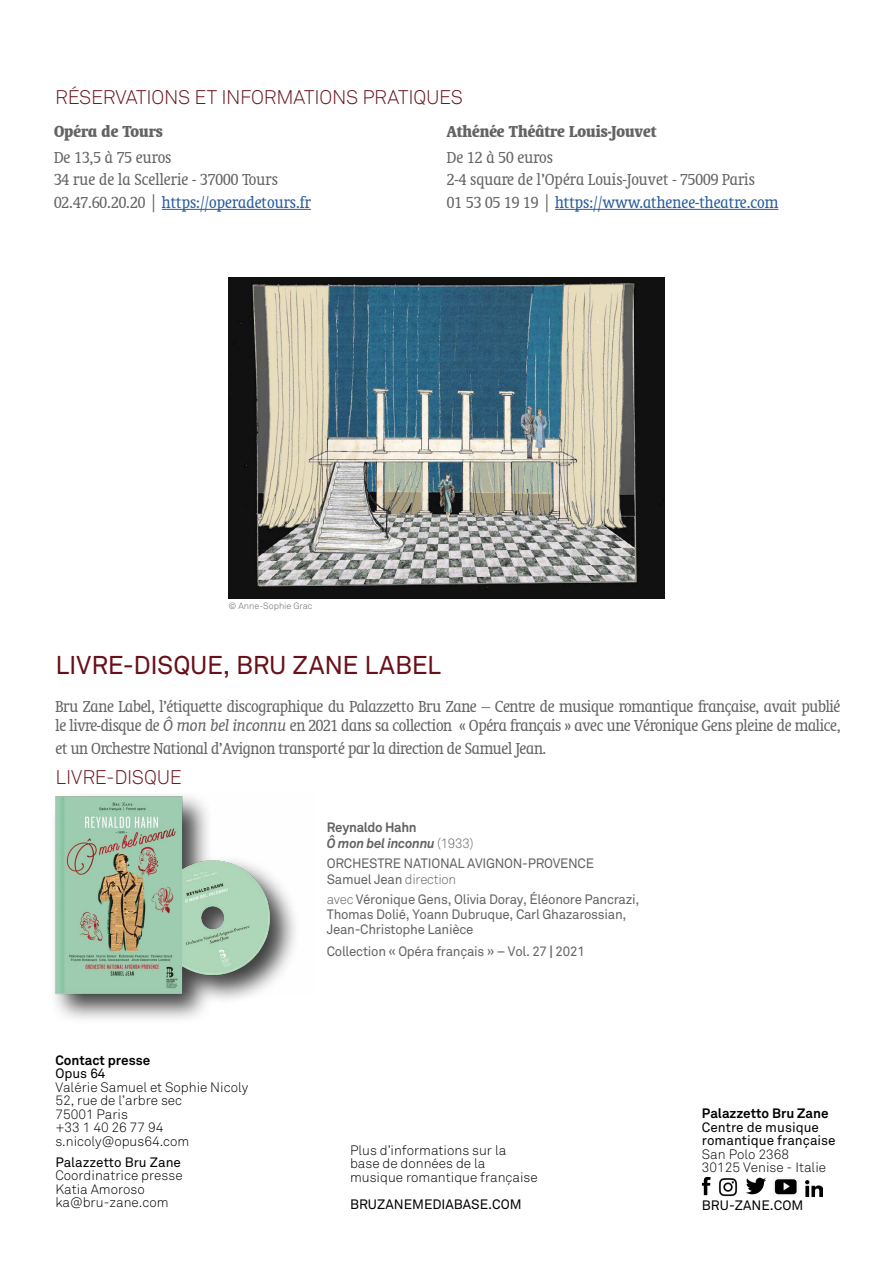
<style>
.page{position:relative;width:893px;height:1263px;background:#fff}
.page>*{position:absolute;margin:0;border:0;box-sizing:border-box;transform-origin:0 0}
.t1{font:25.5px "Akkurat";letter-spacing:-.01em;color:#690f19}
.t2{font:300 19.5px "Akkurat";letter-spacing:-.015em;color:#68131a}
.t3{font:condensed 18px/19.5px "Oranda BT";letter-spacing:-.02em;color:#646363}
.t4{font:condensed 18px/22.5px "Oranda BT";color:#646363}
.t5{font:700 condensed 18px "Oranda BT";color:#646363}
.t6{font:13.5px/15px "Akkurat";letter-spacing:-.02em;color:#646363}
.t7{font:300 13.5px/13.5px "Akkurat";color:#000}
.t8{font:13.5px "Akkurat";color:#000}
.t9{font:13.5px/13.5px "Akkurat";color:#020203}
.t10{font:italic 700 13.5px/16.5px "Akkurat";letter-spacing:-.02em;color:#646363}
.t11{font:300 13.5px/13.5px "Akkurat";color:#020203}
.t12{font:700 13.5px "Akkurat";color:#020203}
.t13{font:700 13.5px "Akkurat";color:#000}
.t14{font:300 9px "Akkurat";color:#646363}
.s1{color:#275b9b}
.s2{font-style:italic;font-stretch:normal}
.s3{font-style:normal}
.s4{font-weight:300;font-style:normal}
.s5{font-weight:300}
.s6{font-weight:700}
</style>
<div class="page">
<svg style="left:746px;top:1178px;width:20px;height:16px"></svg>
<svg style="left:702px;top:1177px;width:9px;height:18px"></svg>
<img style="left:719px;top:1178px;width:19px;height:18px">
<img style="left:806px;top:1180px;width:16px;height:16px">
<img style="left:774px;top:1179px;width:23px;height:16px">
<div style="left:50px;top:790px;width:251px;height:234px;background:#000;opacity:.75"></div>
<img style="left:52px;top:794px;width:249px;height:201px">
<hr style="left:162px;top:209px;width:149px;height:1px;background:#275b9b">
<hr style="left:555px;top:209px;width:223px;height:1px;background:#275b9b">
<img style="left:229px;top:278px;width:435px;height:320px">
<p class="t2" style="left:55px;top:86px;width:409px">RÉSERVATIONS ET INFORMATIONS PRATIQUES</p>
<p class="t5" style="left:54px;top:121px;width:111px">Opéra de Tours</p>
<p class="t4" style="left:54px;top:145px;width:258px">De 13,5 à 75 euros<br>34 rue de la Scellerie - 37000 Tours<br>02.47.60.20.20 | <span class="s1">https://operadetours.fr</span></p>
<p class="t5" style="left:447px;top:121px;width:211px">Athénée Théâtre Louis-Jouvet</p>
<p class="t4" style="left:447px;top:145px;width:333px">De 12 à 50 euros<br>2-4 square de l’Opéra Louis-Jouvet - 75009 Paris<br>01 53 05 19 19 | <span class="s1">https://www.athenee-theatre.com</span></p>
<p class="t14" style="left:229px;top:600px;width:85px">© Anne-Sophie Grac</p>
<h1 class="t1" style="left:56px;top:650px;width:387px">LIVRE-DISQUE, BRU ZANE LABEL</h1>
<p class="t3" style="left:56px;top:696px;width:786px">Bru Zane Label, l’étiquette discographique du Palazzetto Bru Zane – Centre de musique romantique française, avait publié le livre-disque de <span class="s2">Ô mon bel inconnu</span> en 2021 dans sa collection « Opéra français » avec une Véronique Gens pleine de malice,</p>
<p class="t3" style="left:56px;top:738px;width:492px">et un Orchestre National d’Avignon transporté par la direction de Samuel Jean.</p>
<p class="t2" style="left:56px;top:765px;width:128px">LIVRE-DISQUE</p>
<p class="t10" style="left:327px;top:819px;width:148px"><span class="s3">Reynaldo Hahn<br></span>Ô mon bel inconnu <span class="s4">(1933)</span></p>
<p class="t6" style="left:327px;top:855px;width:269px;line-height:16.5px">ORCHESTRE NATIONAL AVIGNON-PROVENCE<br>Samuel Jean <span class="s5">direction</span></p>
<p class="t6" style="left:327px;top:892px;width:314px"><span class="s5">avec</span> Véronique Gens, Olivia Doray, Éléonore Pancrazi,<br>Thomas Dolié, Yoann Dubruque, Carl Ghazarossian,<br>Jean-Christophe Lanièce</p>
<p class="t6" style="left:327px;top:944px;width:260px">Collection « Opéra français » – Vol. 27 <span class="s6">|</span> 2021</p>
<p class="t13" style="left:55px;top:1051px;width:97px">Contact presse</p>
<p class="t8" style="left:55px;top:1065px;width:52px">Opus 64</p>
<p class="t7" style="left:55px;top:1080px;width:194px">Valérie Samuel et Sophie Nicoly<br>52, rue de l’arbre sec<br>75001 Paris<br>+33 1 40 26 77 94 s.nicoly@opus64.com</p>
<p class="t8" style="left:55px;top:1154px;width:127px">Palazzetto Bru Zane</p>
<p class="t7" style="left:55px;top:1169px;width:129px">Coordinatrice presse<br>Katia Amoroso ka@bru-zane.com</p>
<p class="t7" style="left:350px;top:1143px;width:189px">Plus d’informations sur la base de données de la musique romantique française</p>
<p class="t8" style="left:350px;top:1196px;width:173px">BRUZANEMEDIABASE.COM</p>
<p class="t12" style="left:702px;top:1105px;width:128px">Palazzetto Bru Zane</p>
<p class="t9" style="left:702px;top:1120px;width:135px">Centre de musique romantique française</p>
<p class="t11" style="left:702px;top:1147px;width:126px">San Polo 2368<br>30125 Venise - Italie</p>
<p class="t8" style="left:702px;top:1197px;width:103px">BRU-ZANE.COM</p>
</div>
